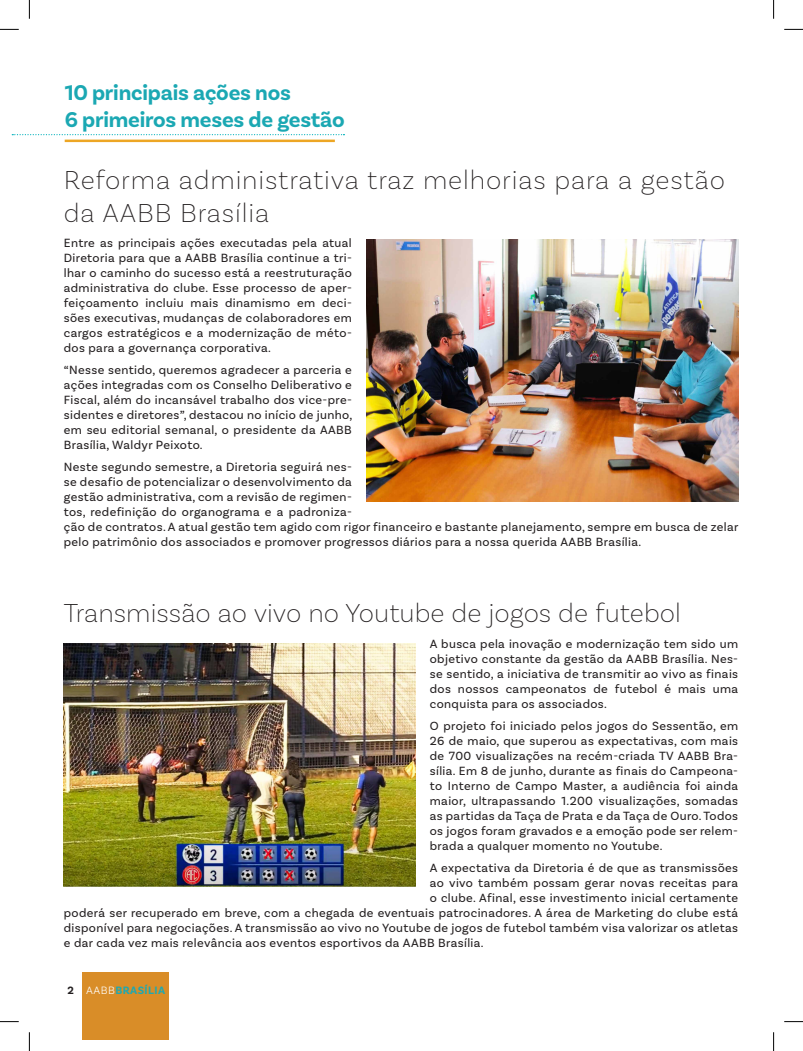
<style>
.page{position:relative;width:803px;height:1051px;background:#fff}
.page>*{position:absolute;margin:0;border:0;box-sizing:border-box;transform-origin:0 0}
.titulo_fique_por_dentro{font:200 27.5px/32.5px "Basic Sans";letter-spacing:.02em;color:#231f20}
.titulo_fique_por_dentro-2{font:200 27.5px "Basic Sans";color:#231f20}
.editorias{font:700 22.5px "Basic Sans";letter-spacing:-.01em;color:#1ba8b3}
.texto{font:12.5px/15px "Basic Sans";letter-spacing:.03em;color:#231f20;text-align:justify}
.t1{font:700 11.25px "Basic Sans";letter-spacing:.04em;color:#1ca9b3}
.s1{color:#231f20}
.s2{font-weight:300;color:#fff}
</style>
<div class="page">
<div style="left:83px;top:972px;width:86px;height:67px;background:#d98d28"></div>
<svg style="left:12px;top:134px;width:332px;height:1px"></svg>
<hr style="left:65px;top:140px;width:270px;height:2px;background:#eda624">
<img style="left:366px;top:240px;width:372px;height:262px">
<img style="left:64px;top:643px;width:352px;height:243px">
<svg style="left:0;top:29px;width:19px;height:1px"></svg>
<svg style="left:784px;top:29px;width:19px;height:1px"></svg>
<svg style="left:0;top:1021px;width:19px;height:1px"></svg>
<svg style="left:784px;top:1021px;width:19px;height:1px"></svg>
<svg style="left:29px;top:0;width:1px;height:19px"></svg>
<svg style="left:29px;top:1032px;width:1px;height:19px"></svg>
<svg style="left:773px;top:0;width:1px;height:19px"></svg>
<svg style="left:773px;top:1032px;width:1px;height:19px"></svg>
<p class="editorias" style="left:65px;top:79px;width:228px">10 principais ações nos</p>
<p class="editorias" style="left:65px;top:106px;width:282px">6 primeiros meses de gestão</p>
<p class="titulo_fique_por_dentro" style="left:64px;top:163px;width:663px">Reforma administrativa traz melhorias para a gestão da AABB Brasília</p>
<p class="texto" style="left:64px;top:235px;width:290px">Entre as principais ações executadas pela atual Diretoria para que a AABB Brasília continue a tri&shy;lhar o caminho do sucesso está a reestruturação administrativa do clube. Esse processo de aper&shy;feiçoamento incluiu mais dinamismo em deci&shy;sões executivas, mudanças de colaboradores em cargos estratégicos e a modernização de méto&shy;dos para a governança corporativa.</p>
<p class="texto" style="left:64px;top:363px;width:290px">“Nesse sentido, queremos agradecer a parceria e ações integradas com os Conselho Deliberativo e Fiscal, além do incansável trabalho dos vice-pre&shy;sidentes e diretores”, destacou no início de junho, em seu editorial semanal, o presidente da AABB Brasília, Waldyr Peixoto.</p>
<p class="texto" style="left:64px;top:460px;width:676px;text-align:left">Neste segundo semestre, a Diretoria seguirá nes-<br>se desafio de potencializar o desenvolvimento da<br>gestão administrativa, com a revisão de regimen-<br>tos, redefinição do organograma e a padroniza-<br>ção de contratos. A atual gestão tem agido com rigor financeiro e bastante planejamento, sempre em busca de zelar pelo patrimônio dos associados e promover progressos diários para a nossa querida AABB Brasília.</p>
<p class="titulo_fique_por_dentro-2" style="left:64px;top:597px;width:619px">Transmissão ao vivo no Youtube de jogos de futebol</p>
<p class="texto" style="left:430px;top:636px;width:310px">A busca pela inovação e modernização tem sido um objetivo constante da gestão da AABB Brasília. Nes&shy;se sentido, a iniciativa de transmitir ao vivo as finais dos nossos campeonatos de futebol é mais uma conquista para os associados.</p>
<p class="texto" style="left:430px;top:718px;width:310px">O projeto foi iniciado pelos jogos do Sessentão, em 26 de maio, que superou as expectativas, com mais de 700 visualizações na recém-criada TV AABB Bra&shy;sília. Em 8 de junho, durante as finais do Campeona&shy;to Interno de Campo Master, a audiência foi ainda maior, ultrapassando 1.200 visualizações, somadas as partidas da Taça de Prata e da Taça de Ouro. Todos os jogos foram gravados e a emoção pode ser relem&shy;brada a qualquer momento no Youtube.</p>
<p class="texto" style="left:430px;top:860px;width:310px">A expectativa da Diretoria é de que as transmissões</p>
<p class="texto" style="left:430px;top:875px;width:310px">ao vivo também possam gerar novas receitas para</p>
<p class="texto" style="left:430px;top:890px;width:310px">o clube. Afinal, esse investimento inicial certamente</p>
<p class="texto" style="left:64px;top:905px;width:676px">poderá ser recuperado em breve, com a chegada de eventuais patrocinadores. A área de Marketing do clube está</p>
<p class="texto" style="left:64px;top:920px;width:676px">disponível para negociações. A transmissão ao vivo no Youtube de jogos de futebol também visa valorizar os atletas</p>
<p class="texto" style="left:64px;top:935px;width:421px">e dar cada vez mais relevância aos eventos esportivos da AABB Brasília.</p>
<p class="t1" style="left:68px;top:983px;width:99px"><span class="s1">2</span> <span class="s2">AABB</span>BRASÍLIA</p>
</div>
